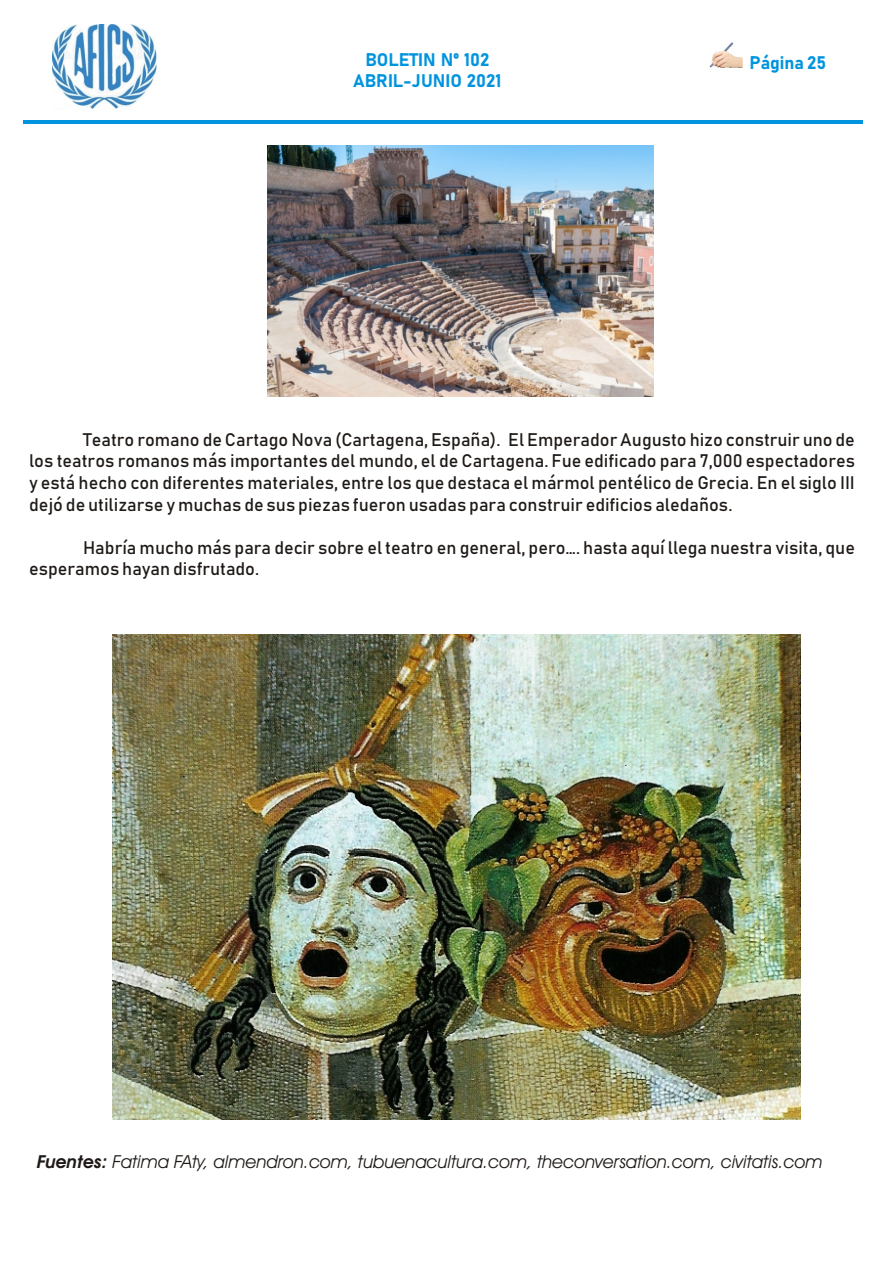
<style>
.page{position:relative;width:894px;height:1263px;background:#fff}
.page>*{position:absolute;margin:0;border:0;box-sizing:border-box;transform-origin:0 0}
.t1{font:18px/21.6px "Bahnschrift";color:#1f1a17;text-align:justify}
.t2{font:italic 18px "Avant Garde Bk BT";color:#1f1a17}
.t3{font:700 18px "Bahnschrift";color:#0094de}
.s1{font-weight:700}
</style>
<div class="page">
<hr style="left:23px;top:120px;width:840px;height:4px;background:#0094de">
<img style="left:709px;top:42px;width:33px;height:25px">
<img style="left:53px;top:24px;width:103px;height:85px">
<img style="left:268px;top:146px;width:385px;height:251px">
<img style="left:112px;top:635px;width:689px;height:484px">
<p class="t3" style="left:365px;top:51px;width:126px">BOLETIN Nº 102</p>
<p class="t3" style="left:749px;top:55px;width:78px">Página 25</p>
<p class="t3" style="left:353px;top:73px;width:150px">ABRIL-JUNIO 02 21</p>
<p class="t1" style="left:29px;top:430px;width:827px;text-indent:54px">Teatro romano de Cartago Nova (Cartagena, España). El Emperador Augusto hizo construir uno de los teatros romanos más importantes del mundo, el de Cartagena. Fue edificado para 7,000 espectadores y está hecho con diferentes materiales, entre los que destaca el mármol pentélico de Grecia. En el siglo III dejó de utilizarse y muchas de sus piezas fueron usadas para construir edificios aledaños.</p>
<p class="t1" style="left:29px;top:538px;width:827px;text-indent:54px">Habría mucho más para decir sobre el teatro en general, pero…. hasta aquí llega nuestra visita, que esperamos hayan disfrutado.</p>
<p class="t2" style="left:37px;top:1154px;width:787px"><span class="s1">Fuentes:</span> Fatima FAty, almendron.com, tubuenacultura.com, theconversation.com, civitatis.com</p>
</div>
